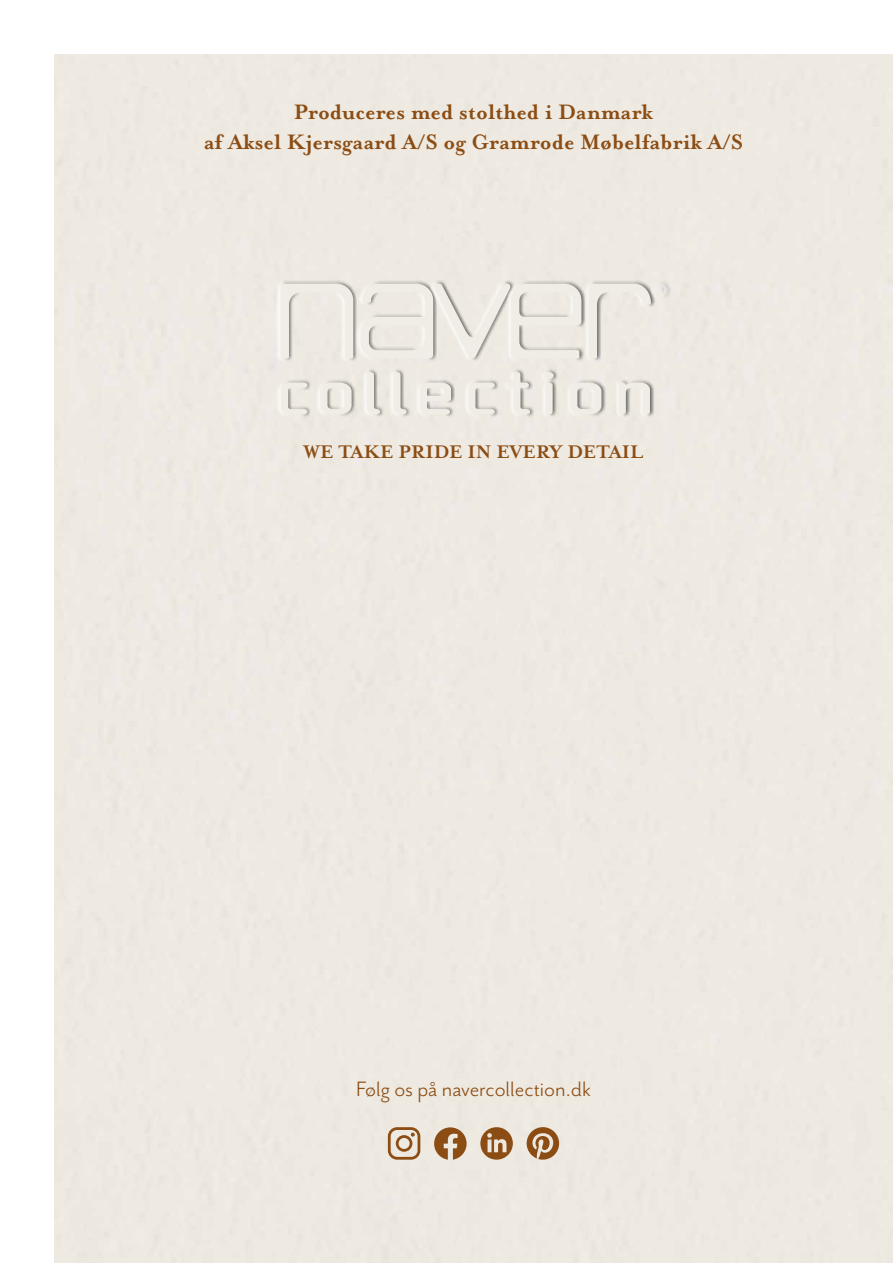
<style>
.page{position:relative;width:893px;height:1263px;background:#fff}
.page>*{position:absolute;margin:0;border:0;box-sizing:border-box;transform-origin:0 0}
.t1{font:700 24px/30px "Mrs Eaves OT";color:#8c4d14;text-align:center}
.t2{font:24px "Mr Eaves San OT";color:#8c4d14}
.t3{font:700 21px "Mrs Eaves OT";color:#8c4d14}
</style>
<div class="page">
<svg style="left:480px;top:1127px;width:33px;height:33px"></svg>
<svg style="left:527px;top:1127px;width:32px;height:33px"></svg>
<svg style="left:388px;top:1127px;width:32px;height:33px"></svg>
<svg style="left:434px;top:1127px;width:33px;height:33px"></svg>
<div style="left:276px;top:280px;width:386px;height:139px;background:#f2eee9"></div>
<svg style="left:283px;top:279px;width:387px;height:139px"></svg>
<svg style="left:283px;top:284px;width:70px;height:75px"></svg>
<svg style="left:589px;top:284px;width:77px;height:75px"></svg>
<svg style="left:283px;top:383px;width:24px;height:31px"></svg>
<svg style="left:320px;top:383px;width:32px;height:31px"></svg>
<svg style="left:367px;top:372px;width:13px;height:42px"></svg>
<svg style="left:393px;top:372px;width:14px;height:42px"></svg>
<svg style="left:420px;top:383px;width:31px;height:31px"></svg>
<svg style="left:468px;top:383px;width:27px;height:31px"></svg>
<svg style="left:507px;top:372px;width:23px;height:42px"></svg>
<svg style="left:544px;top:372px;width:10px;height:42px"></svg>
<svg style="left:570px;top:383px;width:31px;height:31px"></svg>
<svg style="left:619px;top:383px;width:31px;height:31px"></svg>
<svg style="left:360px;top:283px;width:221px;height:75px"></svg>
<p class="t1" style="left:204px;top:97px;width:541px">Produceres med stolthed i Danmark<br>af Aksel Kjersgaard A/S og Gramrode Møbelfabrik A/S</p>
<p class="t3" style="left:304px;top:440px;width:341px">WE TAKE PRIDE IN EVERY DETAIL</p>
<p class="t2" style="left:356px;top:1076px;width:236px">Følg os på navercollection.dk</p>
</div>
